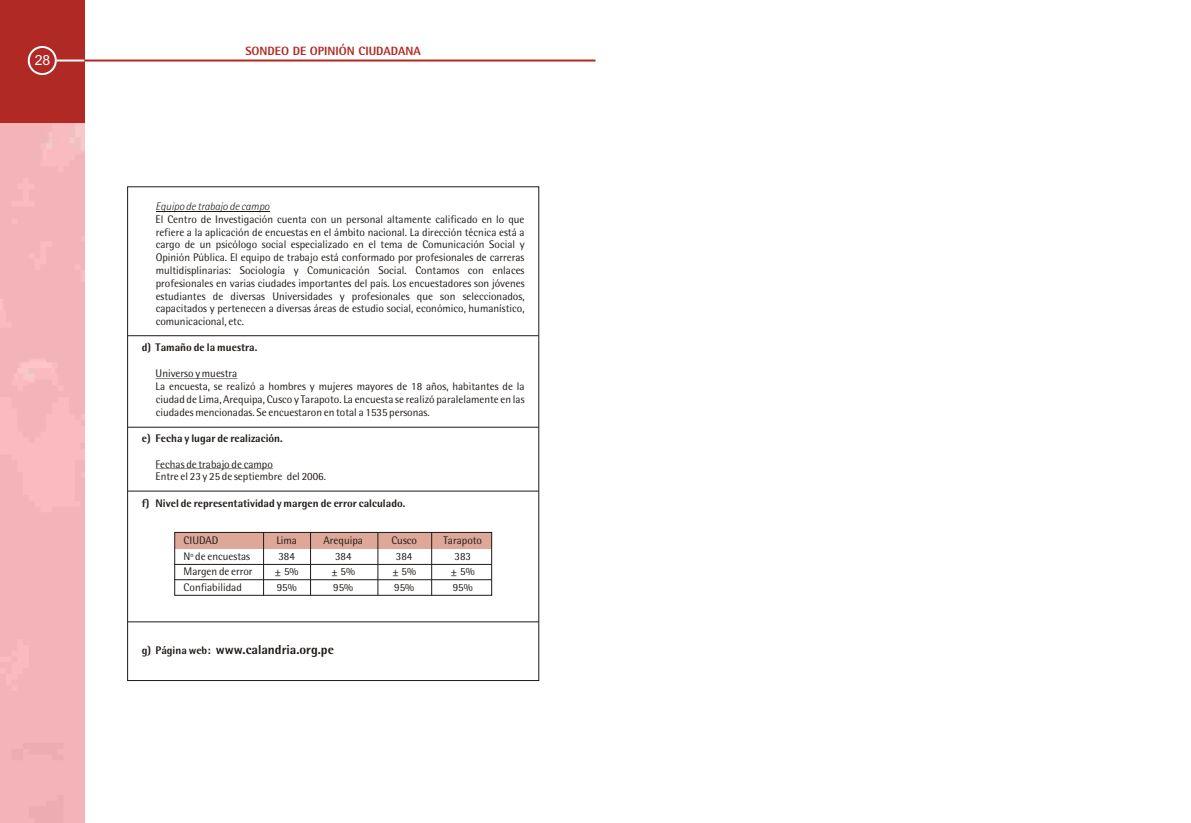
<style>
.page{position:relative;width:1191px;height:823px;background:#fff}
.page>*{position:absolute;margin:0;border:0;box-sizing:border-box;transform-origin:0 0}
.t1{font:14px "Arial";color:#fff}
.t2{font:700 13px "Rotis Semi Sans";color:#1f1a17}
.t3{font:700 12px "Rotis Semi Sans";color:#b02924}
.t4{font:11px/15.4px "Rotis";color:#1f1a17;text-align:center}
.t5{font:700 11px "Rotis Semi Sans";color:#1f1a17}
.t6{font:italic 11px "Rotis Semi Sans";color:#1f1a17}
.s1{font-size:11px}
</style>
<div class="page">
<div style="left:175px;top:532px;width:316px;height:16px;background:#dea899"></div>
<hr style="left:156px;top:211px;width:114px;height:1px;background:#1f1a17">
<hr style="left:156px;top:378px;width:81px;height:1px;background:#1f1a17">
<hr style="left:156px;top:468px;width:117px;height:1px;background:#1f1a17">
<div style="left:174px;top:532px;width:318px;height:63px;border:1px solid #1f1a17"></div>
<hr style="left:263px;top:532px;width:1px;height:63px;background:#1f1a17">
<hr style="left:310px;top:532px;width:1px;height:63px;background:#1f1a17">
<hr style="left:377px;top:532px;width:1px;height:63px;background:#1f1a17">
<hr style="left:431px;top:532px;width:1px;height:63px;background:#1f1a17">
<hr style="left:175px;top:563px;width:316px;height:1px;background:#1f1a17">
<hr style="left:175px;top:579px;width:316px;height:1px;background:#1f1a17">
<hr style="left:128px;top:335px;width:411px;height:1px;background:#1f1a17">
<hr style="left:128px;top:426px;width:411px;height:1px;background:#1f1a17">
<hr style="left:128px;top:490px;width:411px;height:1px;background:#1f1a17">
<hr style="left:128px;top:621px;width:411px;height:1px;background:#1f1a17">
<div style="left:0;top:122px;width:85px;height:700px;background:#f2b4b9"></div>
<div style="left:0;top:0;width:85px;height:122px;background:#b02924"></div>
<hr style="left:57px;top:59px;width:28px;height:2px;background:#fff">
<hr style="left:84px;top:59px;width:511px;height:2px;background:#b02924">
<div style="left:28px;top:46px;width:29px;height:29px;border:2px solid #fff;border-radius:50%"></div>
<p class="t1" style="left:35px;top:55px;width:17px">2 85</p>
<p class="t3" style="left:245px;top:46px;width:177px">SONDEO DE OPINIÓN CIUDADANA</p>
<p class="t6" style="left:156px;top:201px;width:115px">Equipo de trabajo de campo</p>
<p class="t4" style="left:156px;top:214px;width:370px;line-height:12.8px;text-align:justify">El Centro de Investigación cuenta con un personal altamente calificado en lo que refiere a la aplicación de encuestas en el ámbito nacional. La dirección técnica está a cargo de un psicólogo social especializado en el tema de Comunicación Social y Opinión Pública. El equipo de trabajo está conformado por profesionales de carreras multidisplinarias: Sociología y Comunicación Social. Contamos con enlaces profesionales en varias ciudades importantes del país. Los encuestadores son jóvenes estudiantes de diversas Universidades y profesionales que son seleccionados, capacitados y pertenecen a diversas áreas de estudio social, económico, humanístico, comunicacional, etc.</p>
<p class="t5" style="left:142px;top:343px;width:117px">d) Tamaño de la muestra.</p>
<p class="t4" style="left:156px;top:368px;width:370px;line-height:12.8px;text-align:left">Universo y muestra<br>La encuesta, se realizó a hombres y mujeres mayores de 18 años, habitantes de la ciudad de Lima, Arequipa, Cusco y Tarapoto. La encuesta se realizó paralelamente en las ciudades mencionadas. Se encuestaron en total a 1535 personas.</p>
<p class="t5" style="left:142px;top:433px;width:143px">e) Fecha y lugar de realización.</p>
<p class="t4" style="left:156px;top:458px;width:172px;line-height:12.8px;text-align:left">Fechas de trabajo de campo<br>Entre el 23 y 25 de septiembre del 2006.</p>
<p class="t5" style="left:142px;top:498px;width:265px">f) Nivel de representatividad y margen de error calculado.</p>
<p class="t4" style="left:184px;top:534px;width:71px;text-align:left">CIUDAD<br>Nº de encuestas<br>Margen de error<br>Confiabilidad</p>
<p class="t4" style="left:275px;top:534px;width:25px">Lima<br>384 ± 5%<br>95%</p>
<p class="t4" style="left:391px;top:534px;width:27px">Cusco<br>384<br>± 5%<br>95%</p>
<p class="t4" style="left:323px;top:534px;width:41px">Arequipa<br>384<br>± 5%<br>95%</p>
<p class="t4" style="left:443px;top:534px;width:40px">Tarapoto<br>383<br>± 5%<br>95%</p>
<p class="t2" style="left:142px;top:643px;width:194px"><span class="s1">g) Página web:</span> www.calandria.org.pe</p>
</div>
